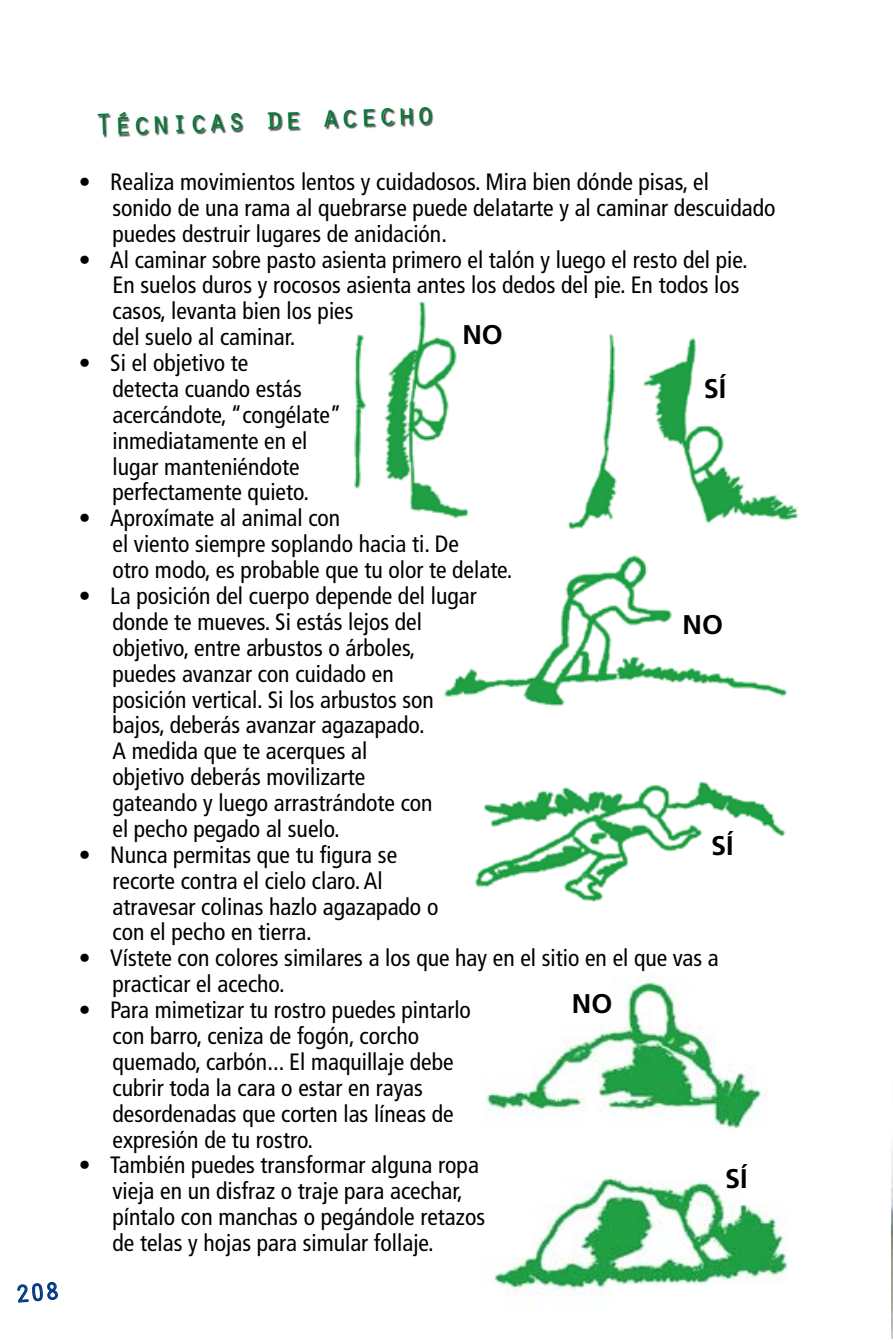
<style>
.page{position:relative;width:893px;height:1340px;background:#fff}
.page>*{position:absolute;margin:0;border:0;box-sizing:border-box;transform-origin:0 0}
.t1{font:31.5px "Orator";color:#007d35}
.t2{font:700 27px "Frutiger";color:#000}
.t3{font:condensed 23.62px/25.9px "Frutiger";color:#000}
</style>
<div class="page">
<img style="left:354px;top:301px;width:444px;height:228px">
<img style="left:485px;top:976px;width:302px;height:320px">
<img style="left:444px;top:555px;width:343px;height:348px">
<div style="left:98px;top:107px;width:336px;height:31px;background:#000;opacity:.75"></div>
<img style="left:891px;top:1149px;width:2px;height:189px">
<svg style="left:17px;top:1281px;width:41px;height:22px"></svg>
<h1 class="t1" style="left:94px;top:102px;width:342px;rotate:-2deg">Técnicas de acecho</h1>
<p class="t3" style="left:113px;top:169px;width:664px;text-indent:-34px">• Realiza movimientos lentos y cuidadosos. Mira bien dónde pisas, el<br>sonido de una rama al quebrarse puede delatarte y al caminar descuidado puedes destruir lugares de anidación.</p>
<p class="t3" style="left:113px;top:246px;width:637px;text-indent:-34px">• Al caminar sobre pasto asienta primero el talón y luego el resto del pie.<br>En suelos duros y rocosos asienta antes los dedos del pie. En todos los casos, levanta bien los pies<br>del suelo al caminar.</p>
<p class="t3" style="left:113px;top:350px;width:231px;text-indent:-34px">• Si el objetivo te<br>detecta cuando estás acercándote, “congélate” inmediatamente en el lugar manteniéndote perfectamente quieto.</p>
<p class="t3" style="left:113px;top:505px;width:402px;text-indent:-34px">• Aproxímate al animal con<br>el viento siempre soplando hacia ti. De<br>otro modo, es probable que tu olor te delate.</p>
<p class="t3" style="left:113px;top:583px;width:366px;text-indent:-34px">• La posición del cuerpo depende del lugar donde te mueves. Si estás lejos del objetivo, entre arbustos o árboles, puedes avanzar con cuidado en<br>posición vertical. Si los arbustos son bajos, deberás avanzar agazapado.<br>A medida que te acerques al<br>objetivo deberás movilizarte<br>gateando y luego arrastrándote con<br>el pecho pegado al suelo.</p>
<p class="t3" style="left:113px;top:841px;width:327px;text-indent:-34px">• Nunca permitas que tu figura se recorte contra el cielo claro. Al atravesar colinas hazlo agazapado o con el pecho en tierra.</p>
<p class="t3" style="left:113px;top:945px;width:608px;text-indent:-34px">• Vístete con colores similares a los que hay en el sitio en el que vas a practicar el acecho.</p>
<p class="t3" style="left:113px;top:997px;width:360px;text-indent:-34px">• Para mimetizar tu rostro puedes pintarlo con barro, ceniza de fogón, corcho quemado, carbón... El maquillaje debe cubrir toda la cara o estar en rayas desordenadas que corten las líneas de expresión de tu rostro.</p>
<p class="t3" style="left:113px;top:1152px;width:374px;text-indent:-34px">• También puedes transformar alguna ropa vieja en un disfraz o traje para acechar, píntalo con manchas o pegándole retazos de telas y hojas para simular follaje.</p>
<p class="t2" style="left:462px;top:319px;width:42px">NO</p>
<p class="t2" style="left:704px;top:373px;width:24px">SÍ</p>
<p class="t2" style="left:682px;top:609px;width:42px">NO</p>
<p class="t2" style="left:711px;top:829px;width:24px">SÍ</p>
<p class="t2" style="left:572px;top:987px;width:42px">NO</p>
<p class="t2" style="left:725px;top:1162px;width:24px">SÍ</p>
</div>
